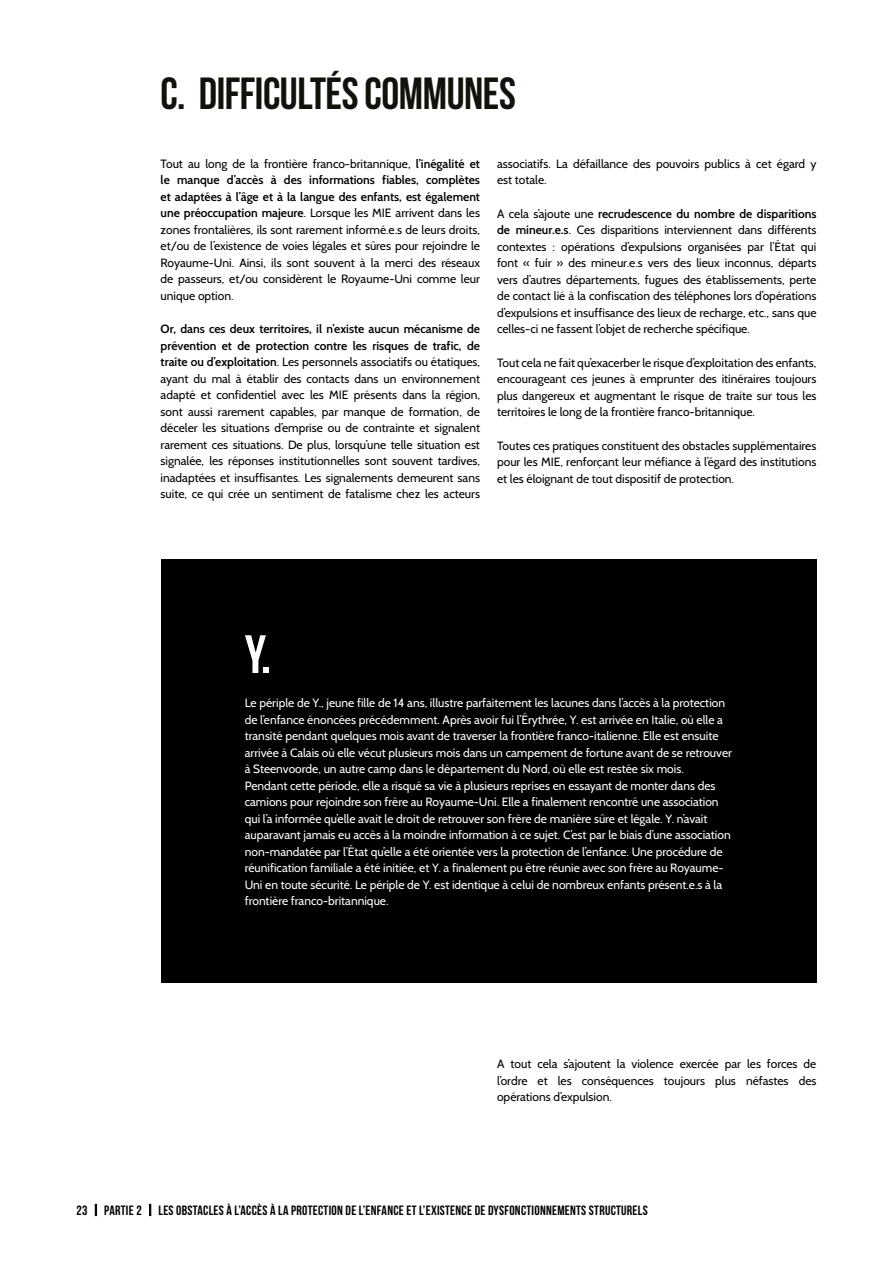
<style>
.page{position:relative;width:893px;height:1263px;background:#fff}
.page>*{position:absolute;margin:0;border:0;box-sizing:border-box;transform-origin:0 0}
.t1{font:54px "Bebas Neue";color:#fff}
.t2{font:45px "Bebas Neue";letter-spacing:-.01em;color:#12110c}
.t3{font:13.5px "Bebas Neue";letter-spacing:.02em;color:#000}
.t4{font:12px/16.5px "Cabin";color:#000;text-align:justify}
.t5{font:12px/16.5px "Cabin";color:#fff}
.s1{font-weight:600}
</style>
<div class="page">
<svg style="left:95px;top:1204px;width:2px;height:12px"></svg>
<svg style="left:149px;top:1204px;width:2px;height:12px"></svg>
<div style="left:161px;top:559px;width:655px;height:423px;background:#000"></div>
<h2 class="t2" style="left:161px;top:69px;width:357px">C. DIFFICULTÉS COMMUNES</h2>
<p class="t4" style="left:161px;top:155px;width:321px">Tout au long de la frontière franco-britannique, <span class="s1">l’inégalité et le manque d’accès à des informations fiables, complètes et adaptées à l’âge et à la langue des enfants, est également une préoccupation majeure</span>. Lorsque les MIE arrivent dans les zones frontalières, ils sont rarement informé.e.s de leurs droits, et/ou de l’existence de voies légales et sûres pour rejoindre le Royaume-Uni. Ainsi, ils sont souvent à la merci des réseaux de passeurs, et/ou considèrent le Royaume-Uni comme leur unique option.</p>
<p class="t4" style="left:161px;top:321px;width:321px"><span class="s1">Or, dans ces deux territoires, il n’existe aucun mécanisme de prévention et de protection contre les risques de trafic, de traite ou d’exploitation</span>. Les personnels associatifs ou étatiques, ayant du mal à établir des contacts dans un environnement adapté et confidentiel avec les MIE présents dans la région, sont aussi rarement capables, par manque de formation, de déceler les situations d’emprise ou de contrainte et signalent rarement ces situations. De plus, lorsqu’une telle situation est signalée, les réponses institutionnelles sont souvent tardives, inadaptées et insuffisantes. Les signalements demeurent sans suite, ce qui crée un sentiment de fatalisme chez les acteurs</p>
<p class="t4" style="left:497px;top:155px;width:321px">associatifs. La défaillance des pouvoirs publics à cet égard y est totale.</p>
<p class="t4" style="left:497px;top:205px;width:321px">A cela s’ajoute une <span class="s1">recrudescence du nombre de disparitions de mineur.e.s</span>. Ces disparitions interviennent dans différents contextes : opérations d’expulsions organisées par l’État qui font « fuir » des mineur.e.s vers des lieux inconnus, départs vers d’autres départements, fugues des établissements, perte de contact lié à la confiscation des téléphones lors d’opérations d’expulsions et insuffisance des lieux de recharge, etc., sans que celles-ci ne fassent l’objet de recherche spécifique.</p>
<p class="t4" style="left:497px;top:354px;width:321px">Tout cela ne fait qu’exacerber le risque d’exploitation des enfants, encourageant ces jeunes à emprunter des itinéraires toujours plus dangereux et augmentant le risque de traite sur tous les territoires le long de la frontière franco-britannique.</p>
<p class="t4" style="left:497px;top:437px;width:321px">Toutes ces pratiques constituent des obstacles supplémentaires pour les MIE, renforçant leur méfiance à l’égard des institutions et les éloignant de tout dispositif de protection.</p>
<h1 class="t1" style="left:245px;top:625px;width:28px">Y.</h1>
<p class="t5" style="left:245px;top:695px;width:489px">Le périple de Y., jeune fille de 14 ans, illustre parfaitement les lacunes dans l’accès à la protection de l’enfance énoncées précédemment. Après avoir fui l’Érythrée, Y. est arrivée en Italie, où elle a transité pendant quelques mois avant de traverser la frontière franco-italienne. Elle est ensuite arrivée à Calais où elle vécut plusieurs mois dans un campement de fortune avant de se retrouver à Steenvoorde, un autre camp dans le département du Nord, où elle est restée six mois.<br>Pendant cette période, elle a risqué sa vie à plusieurs reprises en essayant de monter dans des camions pour rejoindre son frère au Royaume-Uni. Elle a finalement rencontré une association qui l’a informée qu’elle avait le droit de retrouver son frère de manière sûre et légale. Y. n’avait auparavant jamais eu accès à la moindre information à ce sujet. C’est par le biais d’une association non-mandatée par l’État qu’elle a été orientée vers la protection de l’enfance. Une procédure de réunification familiale a été initiée, et Y. a finalement pu être réunie avec son frère au Royaume-Uni en toute sécurité. Le périple de Y. est identique à celui de nombreux enfants présent.e.s à la frontière franco-britannique.</p>
<p class="t4" style="left:497px;top:1056px;width:321px">A tout cela s’ajoutent la violence exercée par les forces de l’ordre et les conséquences toujours plus néfastes des opérations d’expulsion.</p>
<p class="t3" style="left:77px;top:1202px;width:573px">23 | PARTIE 2 | LES OBSTACLES À L’ACCÈS À LA PROTECTION DE L’ENFANCE ET L’EXISTENCE DE DYSFONCTIONNEMENTS STRUCTURELS</p>
</div>
